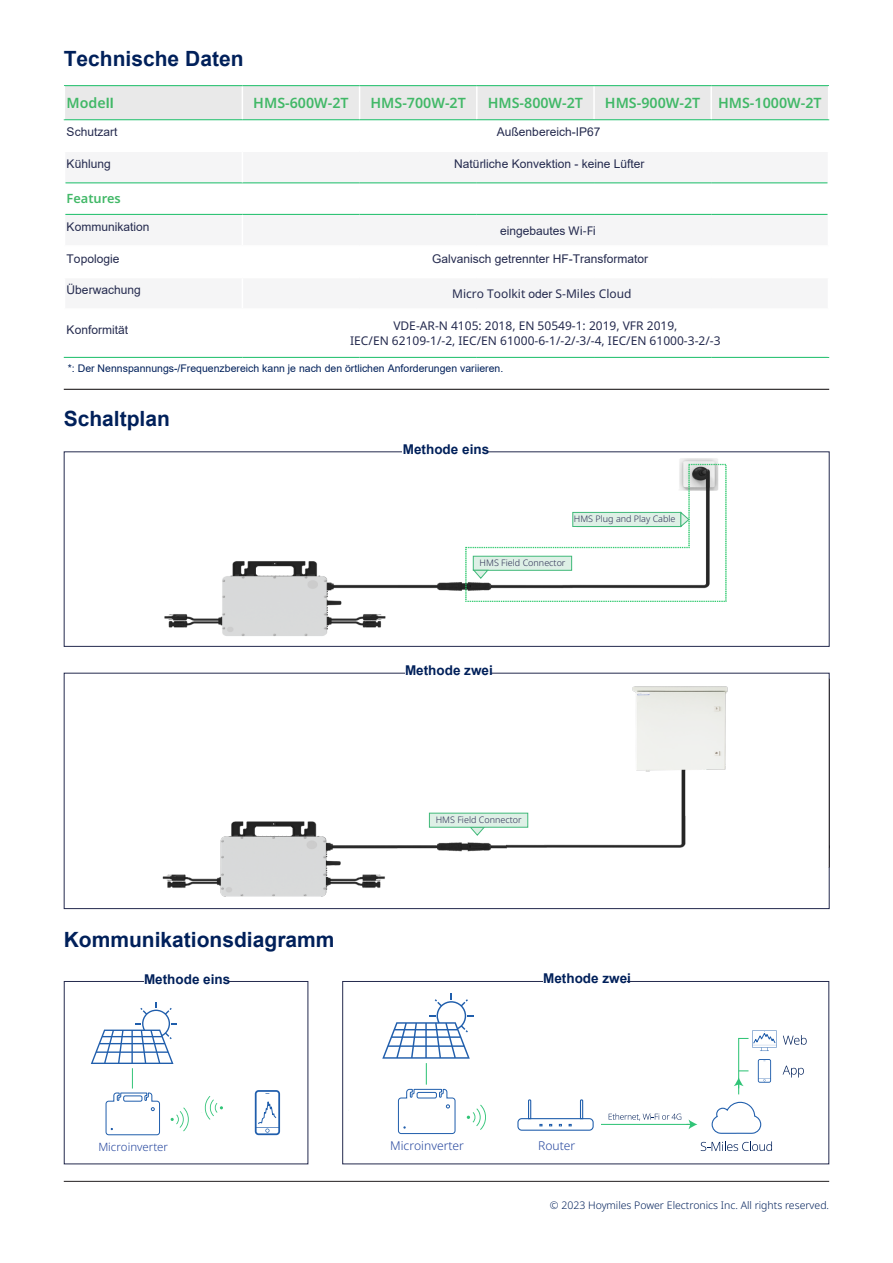
<style>
.page{position:relative;width:893px;height:1263px;background:#fff}
.page>*{position:absolute;margin:0;border:0;box-sizing:border-box;transform-origin:0 0}
.t1{font:700 21px "Arial";color:#00205a}
.t2{font:600 14.25px "Noto Sans";color:#41b867}
.t3{font:700 13.5px "Arial";color:#00205a}
.t4{font:600 12.75px "Noto Sans";color:#41b867}
.t5{font:300 12.15px "Noto Sans";color:#24459d}
.t6{font:12px "Arial";color:#242a4e}
.t7{font:12px/14.4px "Noto Sans";color:#242a4e;text-align:center}
.t8{font:300 11.4px "Noto Sans";color:#24459d}
.t9{font:10.5px "Arial";color:#00205a}
.t10{font:300 10.5px "Noto Sans";color:#00205a}
.t11{font:300 9px "Noto Sans";color:#2a2c52}
.s1{font-family:"Arial";font-weight:700}
.s2{font-family:"Noto Sans"}
.s3{font-family:"Arial"}
</style>
<div class="page">
<hr style="left:64px;top:1181px;width:765px;height:1px;background:#231f20">
<hr style="left:64px;top:389px;width:765px;height:1px;background:#231f20">
<div style="left:65px;top:86px;width:763px;height:33px;background:#e9e9e9"></div>
<svg style="left:65px;top:183px;width:763px;height:31px"></svg>
<hr style="left:64px;top:357px;width:178px;height:1px;background:#31c477">
<hr style="left:242px;top:357px;width:118px;height:1px;background:#31c477">
<hr style="left:360px;top:357px;width:117px;height:1px;background:#31c477">
<hr style="left:477px;top:357px;width:117px;height:1px;background:#31c477">
<hr style="left:594px;top:357px;width:117px;height:1px;background:#31c477">
<hr style="left:711px;top:357px;width:118px;height:1px;background:#31c477">
<hr style="left:65px;top:182px;width:177px;height:1px;background:#31c477">
<hr style="left:242px;top:182px;width:118px;height:1px;background:#31c477">
<hr style="left:360px;top:182px;width:117px;height:1px;background:#31c477">
<hr style="left:477px;top:182px;width:117px;height:1px;background:#31c477">
<hr style="left:594px;top:182px;width:117px;height:1px;background:#31c477">
<hr style="left:711px;top:182px;width:117px;height:1px;background:#31c477">
<hr style="left:65px;top:214px;width:177px;height:1px;background:#31c477">
<hr style="left:242px;top:214px;width:118px;height:1px;background:#31c477">
<hr style="left:360px;top:214px;width:117px;height:1px;background:#31c477">
<hr style="left:477px;top:214px;width:117px;height:1px;background:#31c477">
<hr style="left:594px;top:214px;width:117px;height:1px;background:#31c477">
<hr style="left:711px;top:214px;width:117px;height:1px;background:#31c477">
<hr style="left:242px;top:86px;width:1px;height:33px;background:#fff">
<hr style="left:359px;top:86px;width:1px;height:33px;background:#fff">
<hr style="left:476px;top:86px;width:2px;height:33px;background:#fff">
<hr style="left:593px;top:86px;width:2px;height:33px;background:#fff">
<hr style="left:710px;top:86px;width:2px;height:33px;background:#fff">
<hr style="left:64px;top:85px;width:178px;height:1px;background:#31c477">
<hr style="left:242px;top:85px;width:118px;height:1px;background:#31c477">
<hr style="left:360px;top:85px;width:117px;height:1px;background:#31c477">
<hr style="left:477px;top:85px;width:117px;height:1px;background:#31c477">
<hr style="left:594px;top:85px;width:117px;height:1px;background:#31c477">
<hr style="left:711px;top:85px;width:118px;height:1px;background:#31c477">
<hr style="left:64px;top:119px;width:178px;height:1px;background:#31c477">
<hr style="left:242px;top:119px;width:118px;height:1px;background:#31c477">
<hr style="left:360px;top:119px;width:117px;height:1px;background:#31c477">
<hr style="left:477px;top:119px;width:117px;height:1px;background:#31c477">
<hr style="left:594px;top:119px;width:117px;height:1px;background:#31c477">
<hr style="left:711px;top:119px;width:118px;height:1px;background:#31c477">
<img style="left:164px;top:458px;width:563px;height:178px">
<div style="left:64px;top:451px;width:766px;height:196px;border:1px solid #242a4e"></div>
<img style="left:162px;top:812px;width:344px;height:85px">
<svg style="left:176px;top:1114px;width:4px;height:10px"></svg>
<svg style="left:180px;top:1111px;width:5px;height:17px"></svg>
<svg style="left:183px;top:1107px;width:7px;height:24px"></svg>
<svg style="left:91px;top:1002px;width:86px;height:134px"></svg>
<svg style="left:201px;top:1096px;width:22px;height:24px"></svg>
<svg style="left:255px;top:1090px;width:25px;height:45px"></svg>
<div style="left:64px;top:981px;width:244px;height:183px;border:1px solid #242a4e"></div>
<div style="left:342px;top:981px;width:487px;height:183px;border:1px solid #242a4e"></div>
<div style="left:144px;top:974px;width:84px;height:16px;background:#fff"></div>
<div style="left:403px;top:444px;width:84px;height:15px;background:#fff"></div>
<div style="left:543px;top:974px;width:84px;height:15px;background:#fff"></div>
<svg style="left:783px;top:1035px;width:24px;height:10px"></svg>
<svg style="left:783px;top:1066px;width:21px;height:11px"></svg>
<svg style="left:517px;top:1030px;width:260px;height:104px"></svg>
<svg style="left:701px;top:1141px;width:71px;height:10px"></svg>
<svg style="left:476px;top:1108px;width:6px;height:18px"></svg>
<svg style="left:480px;top:1104px;width:8px;height:26px"></svg>
<svg style="left:382px;top:993px;width:94px;height:141px"></svg>
<div style="left:473px;top:556px;width:99px;height:14px;background:#def0e6;border:1px solid #40b979"></div>
<svg style="left:473px;top:570px;width:16px;height:9px"></svg>
<div style="left:573px;top:512px;width:108px;height:15px;background:#def0e6;border:1px solid #40b979"></div>
<svg style="left:680px;top:512px;width:9px;height:15px"></svg>
<svg style="left:469px;top:827px;width:16px;height:9px"></svg>
<img style="left:506px;top:686px;width:273px;height:224px">
<hr style="left:829px;top:679px;width:1px;height:188px;background:#231f20">
<div style="left:429px;top:813px;width:99px;height:14px;background:#def0e6;border:1px solid #40b979"></div>
<p class="t1" style="left:64px;top:43px;width:181px">Technische Daten</p>
<p class="t2" style="left:67px;top:93px;width:49px">Mode<span class="s1">ll</span></p>
<p class="t2" style="left:253px;top:93px;width:97px">HMS-600W-2T</p>
<p class="t2" style="left:371px;top:93px;width:97px">HMS-700W-2T</p>
<p class="t2" style="left:488px;top:93px;width:97px">HMS-800W-2T</p>
<p class="t2" style="left:605px;top:93px;width:97px">HMS-900W-2T</p>
<p class="t2" style="left:718px;top:93px;width:105px">HMS-1000W-2T</p>
<p class="t6" style="left:67px;top:124px;width:52px">Schutzart</p>
<p class="t6" style="left:497px;top:124px;width:105px">Außenbereich-IP67</p>
<p class="t6" style="left:67px;top:156px;width:46px">Kühlung</p>
<p class="t6" style="left:454px;top:156px;width:192px">Natürliche Konvektion - keine Lüfter</p>
<p class="t4" style="left:67px;top:190px;width:56px">Features</p>
<p class="t6" style="left:67px;top:219px;width:84px">Kommunikation</p>
<p class="t6" style="left:500px;top:222px;width:97px">eingebautes <span class="s2">Wi-Fi</span></p>
<p class="t6" style="left:67px;top:250px;width:54px">Topologie</p>
<p class="t6" style="left:432px;top:250px;width:218px">Galvanisch getrennter HF-Transformator</p>
<p class="t6" style="left:67px;top:282px;width:76px">Überwachung</p>
<p class="t7" style="left:452px;top:286px;width:181px">Micro Toolkit <span class="s3">oder</span> S-Miles Cloud</p>
<p class="t6" style="left:67px;top:322px;width:63px">Konformität</p>
<p class="t7" style="left:350px;top:319px;width:372px">VDE-AR-N 4105: 2018, EN 50549-1: 2019, VFR 2019,<br>IEC/EN 62109-1/-2, IEC/EN 61000-6-1/-2/-3/-4, IEC/EN 61000-3-2/-3</p>
<p class="t9" style="left:68px;top:361px;width:437px">*: Der Nennspannungs-/Frequenzbereich kann je nach den örtlichen Anforderungen variieren.</p>
<p class="t1" style="left:64px;top:404px;width:108px">Schaltplan</p>
<p class="t1" style="left:64px;top:925px;width:272px">Kommunikationsdiagramm</p>
<p class="t3" style="left:144px;top:970px;width:88px">Methode eins</p>
<p class="t3" style="left:403px;top:439px;width:88px">Methode eins</p>
<p class="t11" style="left:574px;top:513px;width:103px">HMS Plug and Play Cable</p>
<p class="t11" style="left:480px;top:557px;width:87px">HMS Field Connector</p>
<p class="t3" style="left:405px;top:660px;width:89px">Methode zwei</p>
<p class="t11" style="left:436px;top:814px;width:87px">HMS Field Connector</p>
<p class="t3" style="left:543px;top:969px;width:89px">Methode zwei</p>
<p class="t8" style="left:98px;top:1138px;width:71px">Microinverter</p>
<p class="t5" style="left:390px;top:1137px;width:75px">Microinverter</p>
<p class="t5" style="left:538px;top:1137px;width:38px">Router</p>
<p class="t10" style="left:550px;top:1197px;width:281px">© 2023 Hoymiles Power Electronics Inc. All rights reserved.</p>
</div>
